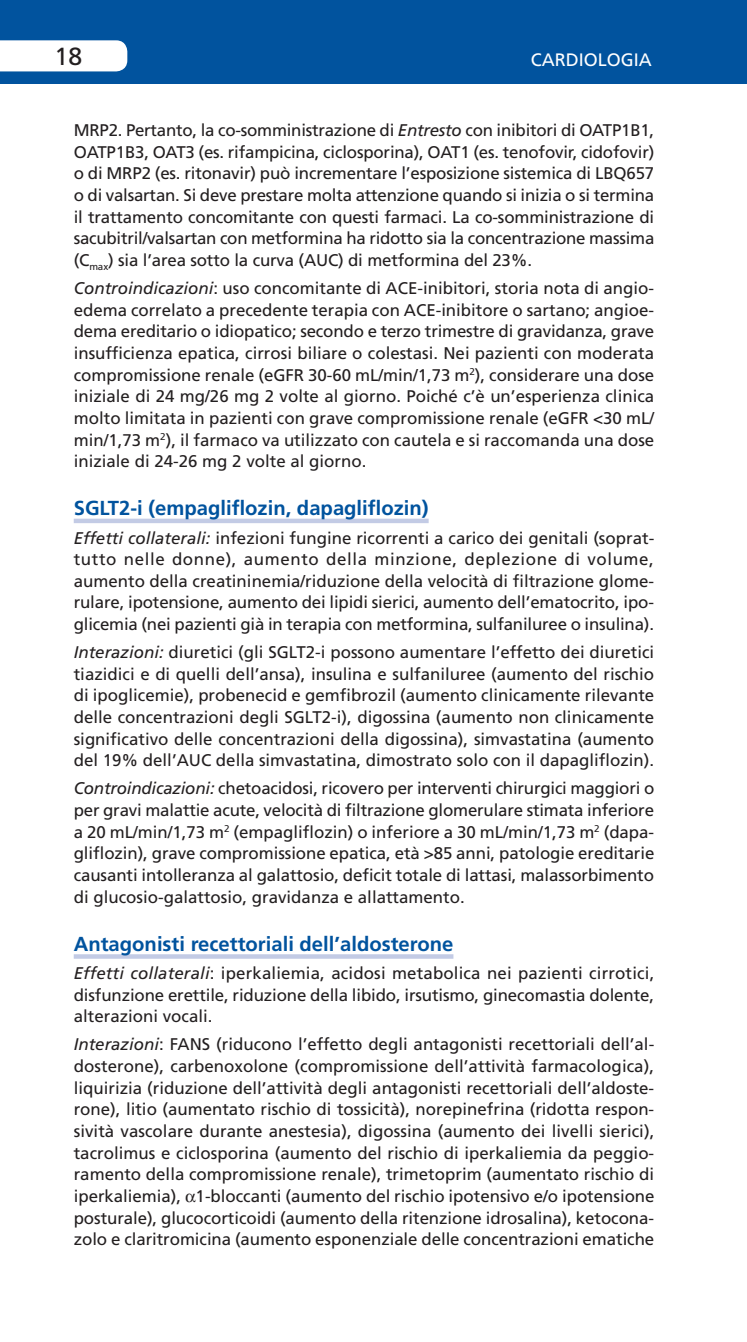
<style>
.page{position:relative;width:747px;height:1342px;background:#fff}
.page>*{position:absolute;margin:0;border:0;box-sizing:border-box;transform-origin:0 0}
.t1{font:24.75px "Frutiger LT Std";color:#231f20}
.t2{font:700 20.25px "Frutiger LT Std";color:#01539e}
.t3{font:18px "Frutiger LT Std";color:#fff}
.t4{font:16.88px/21.6px "Frutiger LT Std";letter-spacing:-.005em;color:#231f20;text-align:justify}
.s1{font-style:italic}
</style>
<div class="page">
<div style="left:737px;top:0;width:10px;height:84px;background:#01539e"></div>
<div style="left:0;top:0;width:737px;height:84px;background:#01539e"></div>
<div style="left:0;top:40px;width:127px;height:31px;background:#fff"></div>
<hr style="left:74px;top:519px;width:355px;height:4px;background:#c3cbe5">
<div style="left:74px;top:954px;width:379px;height:5px;background:#c3cbe5"></div>
<h1 class="t1" style="left:55px;top:42px;width:29px">18</h1>
<p class="t3" style="left:531px;top:49px;width:122px">CARDIOLOGIA</p>
<p class="t4" style="left:74px;top:119px;width:582px">MRP2. Pertanto, la co-somministrazione di <span class="s1">Entresto</span> con inibitori di OATP1B1, OATP1B3, OAT3 (es. rifampicina, ciclosporina), OAT1 (es. tenofovir, cidofovir) o di MRP2 (es. ritonavir) può incrementare l’esposizione sistemica di LBQ657 o di valsartan. Si deve prestare molta attenzione quando si inizia o si termina il trattamento concomitante con questi farmaci. La co-somministrazione di sacubitril/valsartan con metformina ha ridotto sia la concentrazione massima (C<sub>max</sub>) sia l’area sotto la curva (AUC) di metformina del 23%.</p>
<p class="t4" style="left:74px;top:277px;width:582px"><span class="s1">Controindicazioni</span>: uso concomitante di ACE-inibitori, storia nota di angio&shy;edema correlato a precedente terapia con ACE-inibitore o sartano; angioe&shy;dema ereditario o idiopatico; secondo e terzo trimestre di gravidanza, grave insufficienza epatica, cirrosi biliare o colestasi. Nei pazienti con moderata compromissione renale (eGFR 30-60 mL/min/1,73 m<sup>2</sup>), considerare una dose iniziale di 24 mg/26 mg 2 volte al giorno. Poiché c’è un’esperienza clinica molto limitata in pazienti con grave compromissione renale (eGFR &lt;30 mL/ min/1,73 m<sup>2</sup>), il farmaco va utilizzato con cautela e si raccomanda una dose iniziale di 24-26 mg 2 volte al giorno.</p>
<p class="t2" style="left:74px;top:496px;width:356px">SGLT2-i (empagliflozin, dapagliflozin)</p>
<p class="t4" style="left:74px;top:527px;width:582px"><span class="s1">Effetti collaterali:</span> infezioni fungine ricorrenti a carico dei genitali (soprat&shy;tutto nelle donne), aumento della minzione, deplezione di volume, aumento della creatininemia/riduzione della velocità di filtrazione glome&shy;rulare, ipotensione, aumento dei lipidi sierici, aumento dell’ematocrito, ipo&shy;glicemia (nei pazienti già in terapia con metformina, sulfaniluree o insulina).</p>
<p class="t4" style="left:74px;top:641px;width:582px"><span class="s1">Interazioni:</span> diuretici (gli SGLT2-i possono aumentare l’effetto dei diuretici tiazidici e di quelli dell’ansa), insulina e sulfaniluree (aumento del rischio di ipoglicemie), probenecid e gemfibrozil (aumento clinicamente rilevante delle concentrazioni degli SGLT2-i), digossina (aumento non clinicamente significativo delle concentrazioni della digossina), simvastatina (aumento del 19% dell’AUC della simvastatina, dimostrato solo con il dapagliflozin).</p>
<p class="t4" style="left:74px;top:778px;width:582px"><span class="s1">Controindicazioni:</span> chetoacidosi, ricovero per interventi chirurgici maggiori o per gravi malattie acute, velocità di filtrazione glomerulare stimata inferiore a 20 mL/min/1,73 m<sup>2</sup> (empagliflozin) o inferiore a 30 mL/min/1,73 m<sup>2</sup> (dapa&shy;gliflozin), grave compromissione epatica, età &gt;85 anni, patologie ereditarie causanti intolleranza al galattosio, deficit totale di lattasi, malassorbimento di glucosio-galattosio, gravidanza e allattamento.</p>
<p class="t2" style="left:74px;top:932px;width:381px">Antagonisti recettoriali dell’aldosterone</p>
<p class="t4" style="left:74px;top:962px;width:582px"><span class="s1">Effetti collaterali</span>: iperkaliemia, acidosi metabolica nei pazienti cirrotici, disfunzione erettile, riduzione della libido, irsutismo, ginecomastia dolente, alterazioni vocali.</p>
<p class="t4" style="left:74px;top:1034px;width:582px"><span class="s1">Interazioni</span>: FANS (riducono l’effetto degli antagonisti recettoriali dell’al&shy;dosterone), carbenoxolone (compromissione dell’attività farmacologica), liquirizia (riduzione dell’attività degli antagonisti recettoriali dell’aldoste&shy;rone), litio (aumentato rischio di tossicità), norepinefrina (ridotta respon&shy;sività vascolare durante anestesia), digossina (aumento dei livelli sierici), tacrolimus e ciclosporina (aumento del rischio di iperkaliemia da peggio&shy;ramento della compromissione renale), trimetoprim (aumentato rischio di iperkaliemia), 1-bloccanti (aumento del rischio ipotensivo e/o ipotensione posturale), glucocorticoidi (aumento della ritenzione idrosalina), ketocona&shy;zolo e claritromicina (aumento esponenziale delle concentrazioni ematiche</p>
</div>
